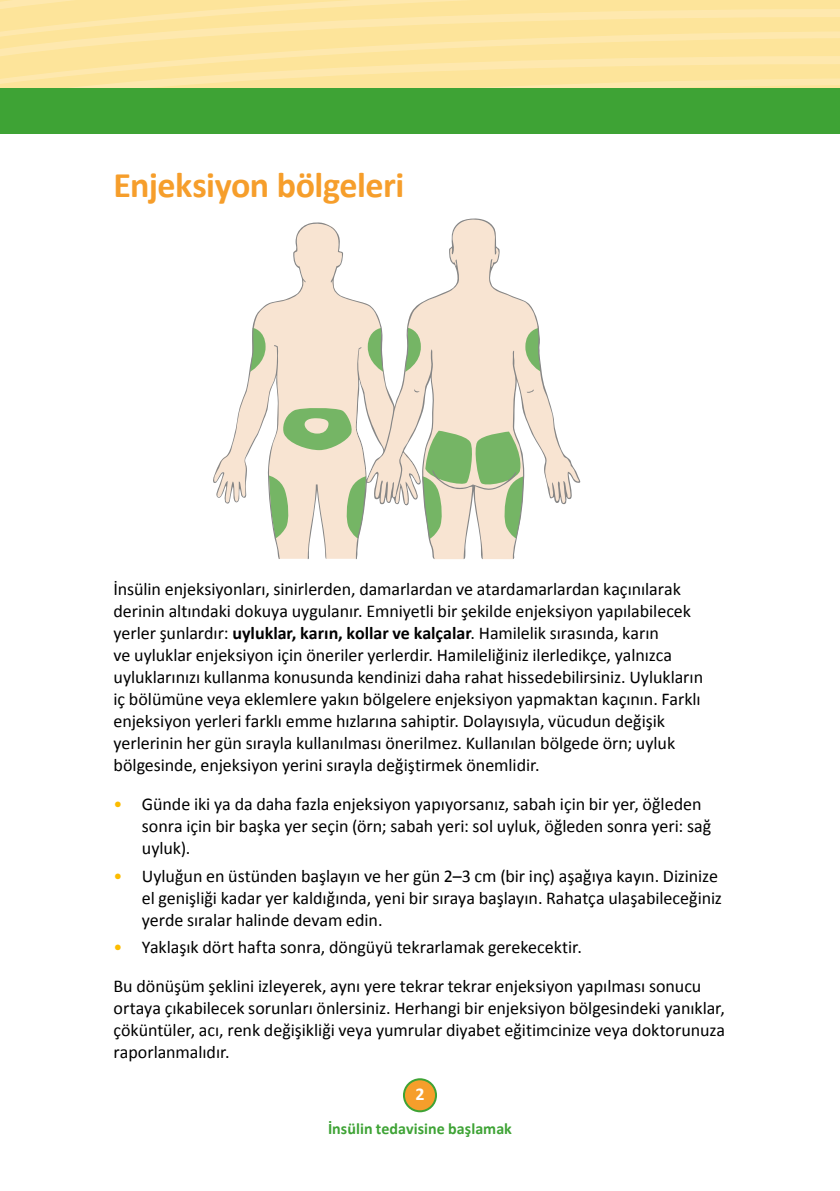
<style>
.page{position:relative;width:840px;height:1191px;background:#fff}
.page>*{position:absolute;margin:0;border:0;box-sizing:border-box;transform-origin:0 0}
.t1{font:700 36px "Calibri";letter-spacing:-.015em;color:#f69e2b}
.t2{font:18px/22px "Calibri";letter-spacing:-.005em;color:#000}
.t3{font:700 18px "Calibri";color:#fff}
.t4{font:700 16px "Calibri";color:#3ea335}
.s1{font-weight:700}
.s2{color:#fcbc00}
</style>
<div class="page">
<svg style="left:0;top:0;width:840px;height:110px;background:#fde59f"></svg>
<div style="left:0;top:88px;width:839px;height:46px;background:#3ea335"></div>
<div style="left:404px;top:1079px;width:32px;height:32px;background:#f69e2b;border-radius:50%"></div>
<div style="left:403px;top:1078px;width:34px;height:34px;border:2px solid #3ea335;border-radius:50%"></div>
<svg style="left:213px;top:218px;width:368px;height:341px"></svg>
<h1 class="t1" style="left:113px;top:162px;width:292px">Enjeksiyon bölgeleri</h1>
<p class="t2" style="left:113px;top:578px;width:590px">İnsülin enjeksiyonları, sinirlerden, damarlardan ve atardamarlardan kaçınılarak derinin altındaki dokuya uygulanır. Emniyetli bir şekilde enjeksiyon yapılabilecek yerler şunlardır: <span class="s1">uyluklar, karın, kollar ve kalçalar</span>. Hamilelik sırasında, karın<br>ve uyluklar enjeksiyon için öneriler yerlerdir. Hamileliğiniz ilerledikçe, yalnızca uyluklarınızı kullanma konusunda kendinizi daha rahat hissedebilirsiniz. Uylukların iç bölümüne veya eklemlere yakın bölgelere enjeksiyon yapmaktan kaçının. Farklı enjeksiyon yerleri farklı emme hızlarına sahiptir. Dolayısıyla, vücudun değişik yerlerinin her gün sırayla kullanılması önerilmez. Kullanılan bölgede örn; uyluk bölgesinde, enjeksiyon yerini sırayla değiştirmek önemlidir.</p>
<p class="t2" style="left:142px;top:793px;width:570px;text-indent:-28px"><span class="s2">•</span> Günde iki ya da daha fazla enjeksiyon yapıyorsanız, sabah için bir yer, öğleden sonra için bir başka yer seçin (örn; sabah yeri: sol uyluk, öğleden sonra yeri: sağ uyluk).</p>
<p class="t2" style="left:142px;top:864px;width:581px;text-indent:-28px"><span class="s2">•</span> Uyluğun en üstünden başlayın ve her gün 2–3 cm (bir inç) aşağıya kayın. Dizinize el genişliği kadar yer kaldığında, yeni bir sıraya başlayın. Rahatça ulaşabileceğiniz yerde sıralar halinde devam edin.</p>
<p class="t2" style="left:113px;top:927px;width:589px;line-height:39px"><span class="s2">•</span> Yaklaşık dört hafta sonra, döngüyü tekrarlamak gerekecektir.<br>Bu dönüşüm şeklini izleyerek, aynı yere tekrar tekrar enjeksiyon yapılması sonucu</p>
<p class="t2" style="left:113px;top:997px;width:612px;text-align:justify">ortaya çıkabilecek sorunları önlersiniz. Herhangi bir enjeksiyon bölgesindeki yanıklar, çöküntüler, acı, renk değişikliği veya yumrular diyabet eğitimcinize veya doktorunuza raporlanmalıdır.</p>
<p class="t3" style="left:415px;top:1082px;width:11px">2</p>
<p class="t4" style="left:328px;top:1118px;width:185px">İnsülin tedavisine başlamak</p>
</div>
